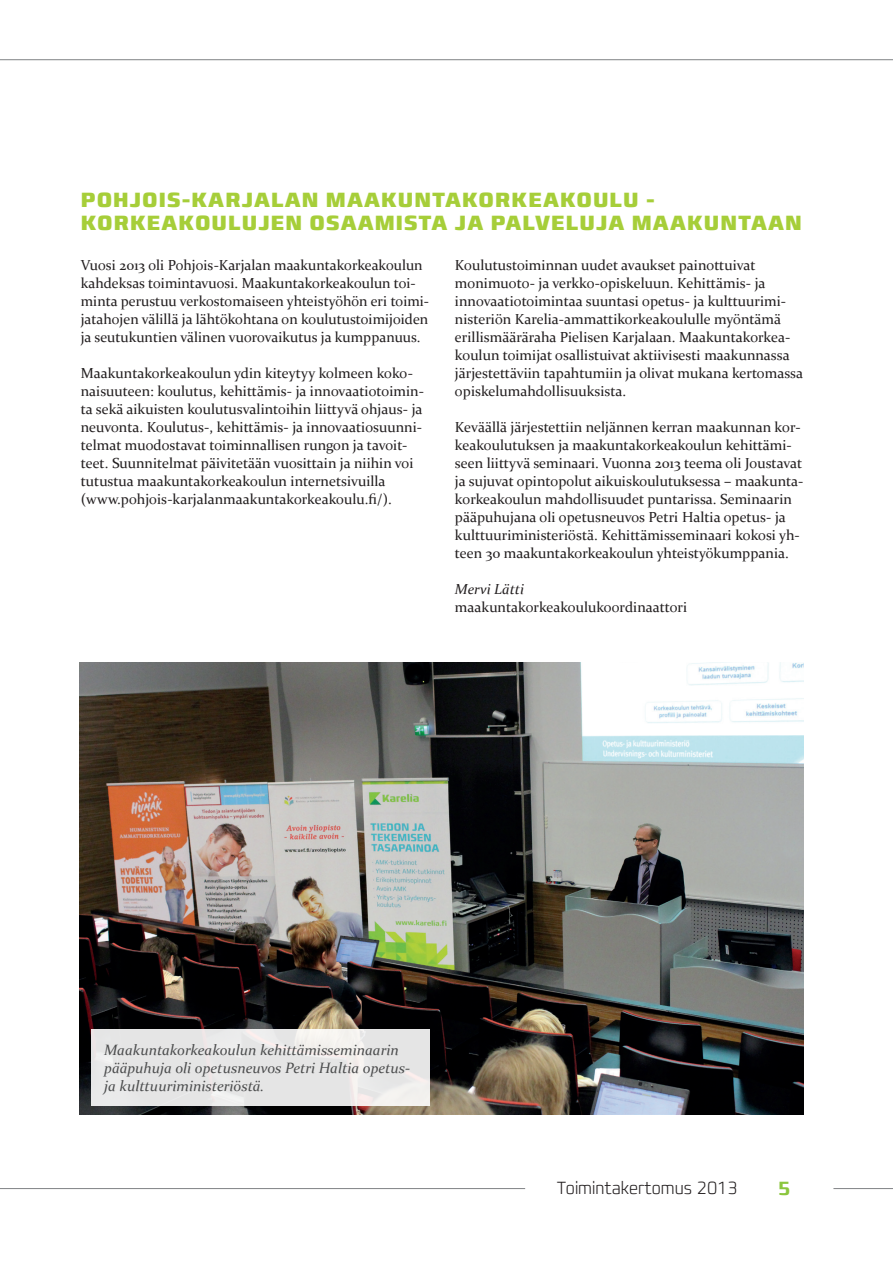
<style>
.page{position:relative;width:893px;height:1263px;background:#fff}
.page>*{position:absolute;margin:0;border:0;box-sizing:border-box;transform-origin:0 0}
.t1{font:800 condensed 21px "Francker CYR";letter-spacing:.05em;color:#a6ce39}
.t2{font:19.5px "Francker CYR Condensed Smbold";color:#8bc63e}
.t3{font:200 condensed 18px "Francker CYR";color:#231f20}
.t4{font:italic 15px/18px "Constantia";color:#4b4c4d}
.t5{font:14.55px/18px "Constantia";color:#231f20}
.t6{font:italic 14.55px "Constantia";color:#231f20}
</style>
<div class="page">
<hr style="left:0;top:1188px;width:525px;height:1px;background:#808285">
<hr style="left:0;top:59px;width:893px;height:1px;background:#808285">
<hr style="left:833px;top:1188px;width:60px;height:1px;background:#808285">
<img style="left:80px;top:662px;width:724px;height:452px">
<div style="left:91px;top:1029px;width:338px;height:77px;background:linear-gradient(to right,#e6e6e6,#ebeae9)"></div>
<h1 class="t1" style="left:81px;top:187px;width:31px">POHJOIS</h1>
<h1 class="t1" style="left:182px;top:187px;width:44px">-KARJALAN</h1>
<h1 class="t1" style="left:326px;top:187px;width:19px">MAA</h1>
<h1 class="t1" style="left:381px;top:187px;width:34px">KUNTA</h1>
<h1 class="t1" style="left:462px;top:187px;width:131px">KORKEAKOULU</h1>
<h1 class="t1" style="left:646px;top:187px;width:10px">-</h1>
<h1 class="t1" style="left:81px;top:209px;width:131px">KORKEAKOULUJEN</h1>
<h1 class="t1" style="left:309px;top:209px;width:17px">OSAAMISTA</h1>
<h1 class="t1" style="left:455px;top:209px;width:112px">JA PALVELUJA</h1>
<h1 class="t1" style="left:632px;top:209px;width:19px">MAA</h1>
<h1 class="t1" style="left:687px;top:209px;width:34px">KUNTAAN</h1>
<p class="t5" style="left:81px;top:255px;width:350px">Vuosi 2013 oli Pohjois-Karjalan maakuntakorkeakoulun kahdeksas toimintavuosi. Maakuntakorkeakoulun toi&shy;minta perustuu verkostomaiseen yhteistyöhön eri toimi&shy;jatahojen välillä ja lähtökohtana on koulutustoimijoiden ja seutukuntien välinen vuorovaikutus ja kumppanuus.</p>
<p class="t5" style="left:81px;top:363px;width:345px">Maakuntakorkeakoulun ydin kiteytyy kolmeen koko&shy;naisuuteen: koulutus, kehittämis- ja innovaatiotoimin&shy;ta sekä aikuisten koulutusvalintoihin liittyvä ohjaus- ja neuvonta. Koulutus-, kehittämis- ja innovaatiosuunni&shy;telmat muodostavat toiminnallisen rungon ja tavoit&shy;teet. Suunnitelmat päivitetään vuosittain ja niihin voi tutustua maakuntakorkeakoulun internetsivuilla (www.pohjois-karjalanmaakuntakorkeakoulu.fi/).</p>
<p class="t5" style="left:455px;top:255px;width:350px">Koulutustoiminnan uudet avaukset painottuivat monimuoto- ja verkko-opiskeluun. Kehittämis- ja innovaatiotoimintaa suuntasi opetus- ja kulttuurimi&shy;nisteriön Karelia-ammattikorkeakoululle myöntämä erillismääräraha Pielisen Karjalaan. Maakuntakorkea&shy;koulun toimijat osallistuivat aktiivisesti maakunnassa järjestettäviin tapahtumiin ja olivat mukana kertomassa opiskelumahdollisuuksista.</p>
<p class="t5" style="left:455px;top:417px;width:350px">Keväällä järjestettiin neljännen kerran maakunnan kor&shy;keakoulutuksen ja maakuntakorkeakoulun kehittämi&shy;seen liittyvä seminaari. Vuonna 2013 teema oli Joustavat ja sujuvat opintopolut aikuiskoulutuksessa – maakunta&shy;korkeakoulun mahdollisuudet puntarissa. Seminaarin pääpuhujana oli opetusneuvos Petri Haltia opetus- ja kulttuuriministeriöstä. Kehittämisseminaari kokosi yh&shy;teen 30 maakuntakorkeakoulun yhteistyökumppania.</p>
<p class="t6" style="left:455px;top:579px;width:70px">Mervi Lätti</p>
<p class="t5" style="left:455px;top:597px;width:234px">maakuntakorkeakoulukoordinaattori</p>
<p class="t4" style="left:104px;top:1040px;width:308px">Maakuntakorkeakoulun kehittämisseminaarin pääpuhuja oli opetusneuvos Petri Haltia opetus&shy;ja kulttuuriministeriöstä.</p>
<p class="t3" style="left:557px;top:1176px;width:182px">Toimintakertomus 2013</p>
<h2 class="t2" style="left:778px;top:1176px;width:14px">5</h2>
</div>
